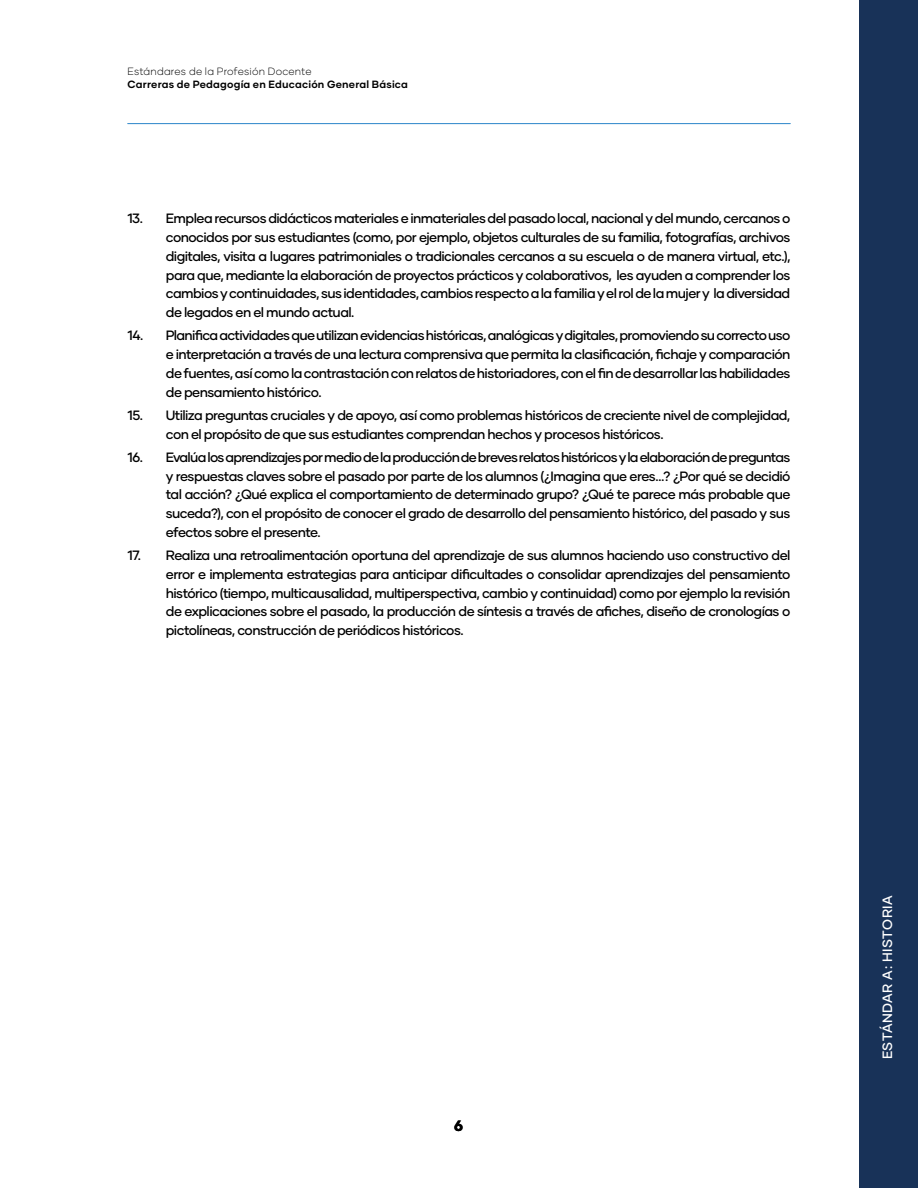
<style>
.page{position:relative;width:918px;height:1188px;background:#fff}
.page>*{position:absolute;margin:0;border:0;box-sizing:border-box;transform-origin:0 0}
.t1{font:800 15px "Gilmer";color:#000}
.t2{font:500 13.5px/18.8px "Gilmer";letter-spacing:-.04em;color:#000;text-align:justify}
.t3{font:500 13.5px "Gilmer";letter-spacing:.035em;color:#fff}
.t4{font:700 10.5px "Gilmer";letter-spacing:.02em;color:#000}
.t5{font:300 10.5px "Gilmer";letter-spacing:.015em;color:#000}
</style>
<div class="page">
<hr style="left:128px;top:123px;width:662px;height:1px;background:#4292cf">
<div style="left:859px;top:0;width:59px;height:1188px;background:#183258"></div>
<p class="t5" style="left:128px;top:64px;width:186px">Estándares de la Profesión Docente</p>
<p class="t4" style="left:128px;top:78px;width:282px">Carreras de Pedagogía en Educación General Básica</p>
<p class="t2" style="left:166px;top:209px;width:626px;text-indent:-38px">13. Emplea recursos didácticos materiales e inmateriales del pasado local, nacional y del mundo, cercanos o conocidos por sus estudiantes (como, por ejemplo, objetos culturales de su familia, fotografías, archivos digitales, visita a lugares patrimoniales o tradicionales cercanos a su escuela o de manera virtual, etc.), para que, mediante la elaboración de proyectos prácticos y colaborativos, les ayuden a comprender los cambios y continuidades, sus identidades, cambios respecto a la familia y el rol de la mujer y la diversidad de legados en el mundo actual.</p>
<p class="t2" style="left:166px;top:326px;width:626px;text-indent:-38px">14. Planifica actividades que utilizan evidencias históricas, analógicas y digitales, promoviendo su correcto uso e interpretación a través de una lectura comprensiva que permita la clasificación, fichaje y comparación de fuentes, así como la contrastación con relatos de historiadores, con el fin de desarrollar las habilidades de pensamiento histórico.</p>
<p class="t2" style="left:166px;top:406px;width:626px;text-indent:-38px">15. Utiliza preguntas cruciales y de apoyo, así como problemas históricos de creciente nivel de complejidad, con el propósito de que sus estudiantes comprendan hechos y procesos históricos.</p>
<p class="t2" style="left:166px;top:448px;width:626px;text-indent:-38px">16. Evalúa los aprendizajes por medio de la producción de breves relatos históricos y la elaboración de preguntas y respuestas claves sobre el pasado por parte de los alumnos (¿Imagina que eres…? ¿Por qué se decidió tal acción? ¿Qué explica el comportamiento de determinado grupo? ¿Qué te parece más probable que suceda?), con el propósito de conocer el grado de desarrollo del pensamiento histórico, del pasado y sus efectos sobre el presente.</p>
<p class="t2" style="left:166px;top:546px;width:626px;text-indent:-38px">17. Realiza una retroalimentación oportuna del aprendizaje de sus alumnos haciendo uso constructivo del error e implementa estrategias para anticipar dificultades o consolidar aprendizajes del pensamiento histórico (tiempo, multicausalidad, multiperspectiva, cambio y continuidad) como por ejemplo la revisión de explicaciones sobre el pasado, la producción de síntesis a través de afiches, diseño de cronologías o pictolíneas, construcción de periódicos históricos.</p>
<p class="t1" style="left:454px;top:1116px;width:10px">6</p>
<p class="t3" style="left:879px;top:1059px;width:166px;rotate:-90deg">ESTÁNDAR A: HISTORIA</p>
</div>
